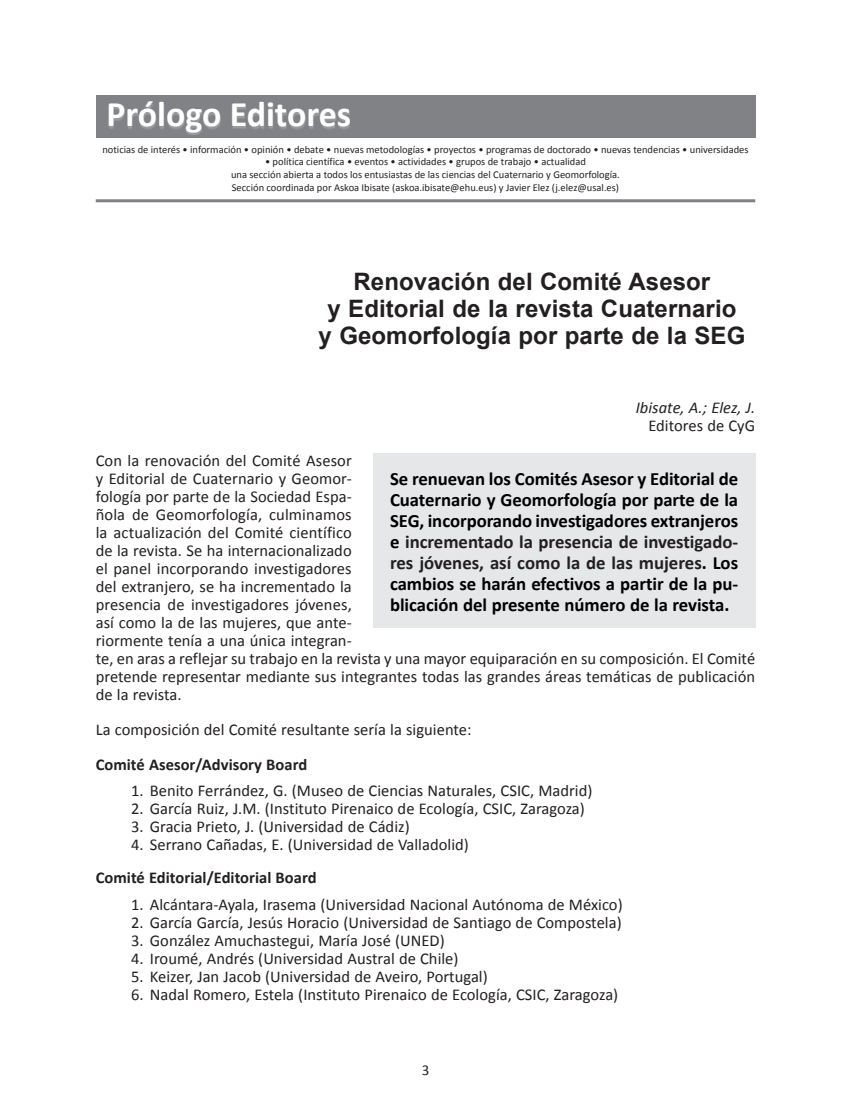
<style>
.page{position:relative;width:851px;height:1106px;background:#fff}
.page>*{position:absolute;margin:0;border:0;box-sizing:border-box;transform-origin:0 0}
.t1{font:700 36px "Calibri";color:#fff}
.t2{font:700 24px/27px "Arial";letter-spacing:.005em;color:#231f20;text-align:center}
.t3{font:700 18.75px/21px "Calibri";letter-spacing:-.005em;color:#000;text-align:justify}
.t4{font:16.5px/18px "Calibri";color:#231f20}
.t5{font:700 16.5px "Calibri";color:#231f20}
.t6{font:italic 16.5px "Calibri";color:#231f20}
.t7{font:15px "Calibri";color:#231f20}
.t8{font:10.5px/12.8px "Calibri";color:#231f20;text-align:center}
.s1{color:#231f20}
</style>
<div class="page">
<div style="left:373px;top:454px;width:382px;height:174px;background:#e6e7e9"></div>
<hr style="left:96px;top:199px;width:659px;height:3px;background:#808285">
<div style="left:96px;top:96px;width:659px;height:42px;background:#808285"></div>
<div style="left:109px;top:103px;width:241px;height:32px;background:#fff;opacity:.2"></div>
<h1 class="t1" style="left:106px;top:91px;width:246px">Prólogo Editores</h1>
<p class="t8" style="left:102px;top:143px;width:647px">noticias de interés • información • opinión • debate • nuevas metodologías • proyectos • programas de doctorado • nuevas tendencias • universidades</p>
<p class="t8" style="left:231px;top:155px;width:390px">• política científica • eventos • actividades • grupos de trabajo • actualidad<br>una sección abierta a todos los entusiastas de las ciencias del Cuaternario y Geomorfología.<br>Sección coordinada por Askoa Ibisate (askoa.ibisate@ehu.eus) y Javier Elez (j.elez@usal.es)</p>
<h2 class="t2" style="left:318px;top:268px;width:428px">Renovación del Comité Asesor<br>y Editorial de la revista Cuaternario y Geomorfología por parte de la SEG</h2>
<p class="t6" style="left:635px;top:396px;width:121px">Ibisate, A.; Elez, J.</p>
<p class="t4" style="left:648px;top:416px;width:108px">Editores de CyG</p>
<p class="t4" style="left:96px;top:451px;width:661px">Con la renovación del Comité Asesor<br>y Editorial de Cuaternario y Geomor-<br>fología por parte de la Sociedad Espa-<br>ñola de Geomorfología, culminamos<br>la actualización del Comité científico<br>de la revista. Se ha internacionalizado<br>el panel incorporando investigadores<br>del extranjero, se ha incrementado la<br>presencia de investigadores jóvenes,<br>así como la de las mujeres, que ante-<br>riormente tenía a una única integran-<br>te, en aras a reflejar su trabajo en la revista y una mayor equiparación en su composición. El Comité pretende representar mediante sus integrantes todas las grandes áreas temáticas de publicación de la revista.</p>
<p class="t4" style="left:96px;top:720px;width:377px">La composición del Comité resultante sería la siguiente:</p>
<p class="t5" style="left:96px;top:753px;width:213px">Comité Asesor/Advisory Board</p>
<p class="t4" style="left:131px;top:781px;width:463px">1. Benito Ferrández, G. (Museo de Ciencias Naturales, CSIC, Madrid)</p>
<p class="t4" style="left:131px;top:799px;width:455px">2. García Ruiz, J.M. (Instituto Pirenaico de Ecología, CSIC, Zaragoza)</p>
<p class="t4" style="left:131px;top:817px;width:280px">3. Gracia Prieto, J. (Universidad de Cádiz)</p>
<p class="t4" style="left:131px;top:835px;width:339px">4. Serrano Cañadas, E. (Universidad de Valladolid)</p>
<p class="t5" style="left:96px;top:867px;width:222px">Comité Editorial/Editorial Board</p>
<p class="t4" style="left:131px;top:895px;width:493px">1. Alcántara-Ayala, Irasema (Universidad Nacional Autónoma de México)</p>
<p class="t4" style="left:131px;top:913px;width:492px">2. García García, Jesús Horacio (Universidad de Santiago de Compostela)</p>
<p class="t4" style="left:131px;top:931px;width:315px">3. González Amuchastegui, María José (UNED)</p>
<p class="t4" style="left:131px;top:949px;width:329px">4. Iroumé, Andrés (Universidad Austral de Chile)</p>
<p class="t4" style="left:131px;top:967px;width:358px">5. Keizer, Jan Jacob (Universidad de Aveiro, Portugal)</p>
<p class="t4" style="left:131px;top:985px;width:488px">6. Nadal Romero, Estela (Instituto Pirenaico de Ecología, CSIC, Zaragoza)</p>
<p class="t3" style="left:390px;top:468px;width:350px">Se renuevan los Comités Asesor y Editorial de Cuaternario y Geomorfología por parte de la SEG, incorporando investigadores extranjeros e <span class="s1">incrementado la presencia de investigado&shy;res jóvenes, así como la de las mujeres</span>. Los cambios se harán efectivos a partir de la pu&shy;blicación del presente número de la revista.</p>
<p class="t7" style="left:421px;top:1060px;width:9px">3</p>
</div>
